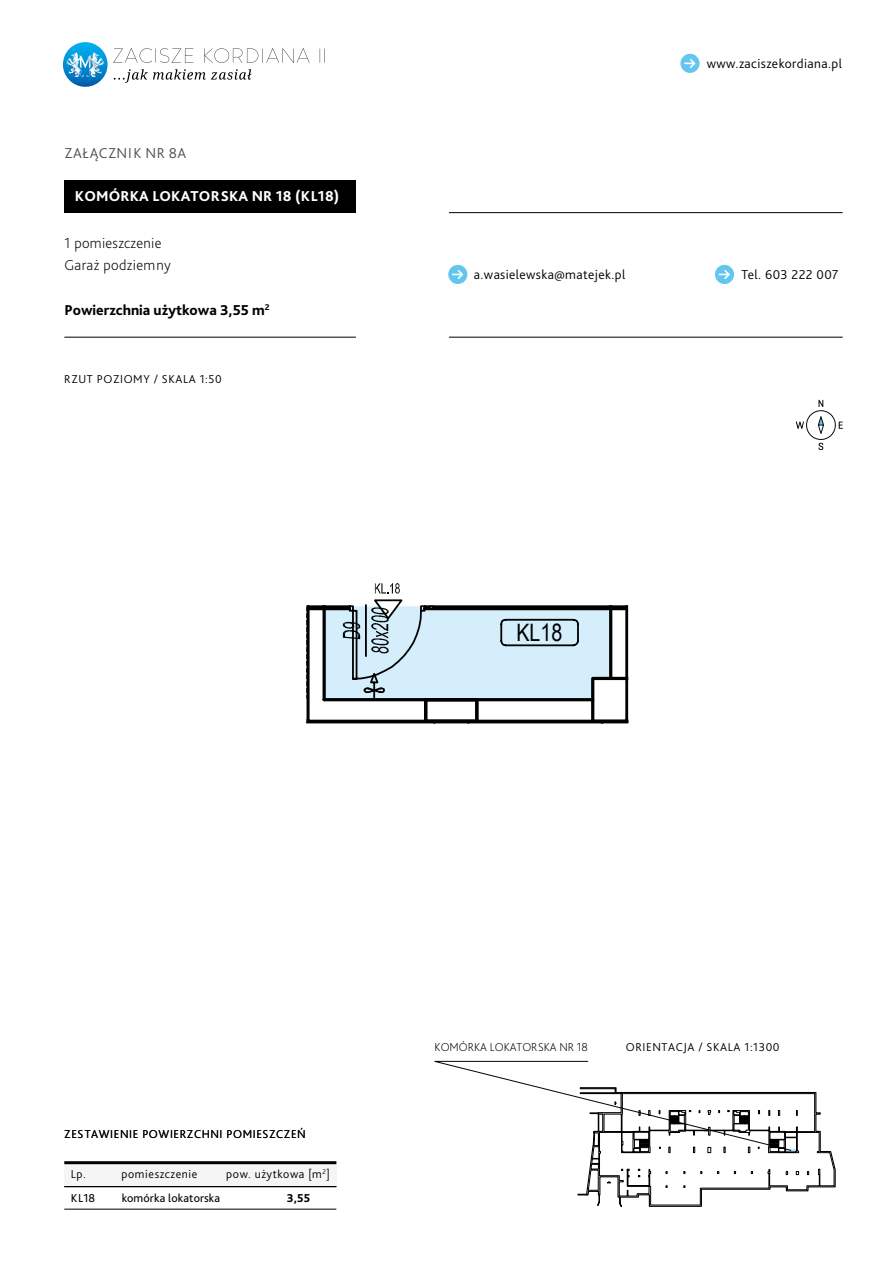
<style>
.page{position:relative;width:893px;height:1263px;background:#fff}
.page>*{position:absolute;margin:0;border:0;box-sizing:border-box;transform-origin:0 0}
.t1{font:24px "Arial Narrow";color:#000}
.t2{font:200 15px/22.5px "Bliss Pro";letter-spacing:.02em;color:#000}
.t3{font:800 15px "Bliss Pro";letter-spacing:.01em;color:#fff}
.t4{font:800 15px "Bliss Pro";color:#000}
.t5{font:300 15px "Bliss Pro";letter-spacing:.03em;color:#504f53}
.t6{font:300 13.5px "Bliss Pro";letter-spacing:.03em;color:#000}
.t7{font:300 12px "Bliss Pro";letter-spacing:.05em;color:#000}
.t8{font:12px "Bliss Pro";letter-spacing:.01em;color:#000}
.t9{font:200 12px "Bliss Pro";color:#000}
.t10{font:800 12px "Bliss Pro";color:#000}
</style>
<div class="page">
<hr style="left:64px;top:337px;width:292px;height:1px;background:#000">
<div style="left:64px;top:180px;width:292px;height:32px;background:#000"></div>
<div style="left:64px;top:1164px;width:272px;height:23px;background:#f5f5f6"></div>
<hr style="left:64px;top:1209px;width:272px;height:1px;background:#000">
<hr style="left:64px;top:1186px;width:272px;height:1px;background:#000">
<hr style="left:64px;top:1161px;width:272px;height:3px;background:#000">
<svg style="left:306px;top:583px;width:322px;height:141px"></svg>
<svg style="left:434px;top:1061px;width:402px;height:146px"></svg>
<svg style="left:680px;top:54px;width:20px;height:19px"></svg>
<hr style="left:449px;top:337px;width:394px;height:1px;background:#000">
<hr style="left:449px;top:212px;width:394px;height:1px;background:#000">
<svg style="left:448px;top:265px;width:19px;height:19px"></svg>
<svg style="left:715px;top:265px;width:19px;height:19px"></svg>
<svg style="left:63px;top:42px;width:45px;height:45px"></svg>
<svg style="left:68px;top:52px;width:26px;height:13px"></svg>
<svg style="left:113px;top:48px;width:196px;height:15px"></svg>
<svg style="left:114px;top:69px;width:137px;height:14px"></svg>
<svg style="left:320px;top:48px;width:5px;height:15px"></svg>
<svg style="left:796px;top:400px;width:47px;height:50px"></svg>
<p class="t5" style="left:65px;top:143px;width:123px">ZAŁĄCZNIK NR 8A</p>
<p class="t3" style="left:75px;top:187px;width:266px">KOMÓRKA LOKATORSKA NR 18 (KL18)</p>
<p class="t2" style="left:64px;top:231px;width:108px">1 pomieszczenie<br>Garaż podziemny</p>
<p class="t4" style="left:64px;top:301px;width:207px">Powierzchnia użytkowa 3,55 m<sup>2</sup></p>
<p class="t7" style="left:64px;top:371px;width:159px">RZUT POZIOMY / SKALA 1:50</p>
<p class="t6" style="left:707px;top:55px;width:137px">www.zaciszekordiana.pl</p>
<p class="t6" style="left:474px;top:266px;width:153px">a.wasielewska@matejek.pl</p>
<p class="t6" style="left:741px;top:266px;width:99px">Tel. 603 222 007</p>
<h1 class="t1" style="left:516px;top:615px;width:47px">KL18</h1>
<p class="t7" style="left:64px;top:1126px;width:243px">ZESTAWIENIE POWIERZCHNI POMIESZCZEŃ</p>
<p class="t7" style="left:71px;top:1167px;width:17px">Lp.</p>
<p class="t7" style="left:122px;top:1167px;width:77px">pomieszczenie</p>
<p class="t7" style="left:226px;top:1167px;width:105px">pow. użytkowa [m<sup>2</sup>]</p>
<p class="t8" style="left:71px;top:1190px;width:26px">KL18</p>
<p class="t8" style="left:122px;top:1190px;width:100px">komórka lokatorska</p>
<p class="t10" style="left:287px;top:1190px;width:25px">3,55</p>
<p class="t9" style="left:435px;top:1039px;width:155px">KOMÓRKA LOKATORSKA NR 18</p>
<p class="t7" style="left:626px;top:1039px;width:155px">ORIENTACJA / SKALA 1:1300</p>
</div>
